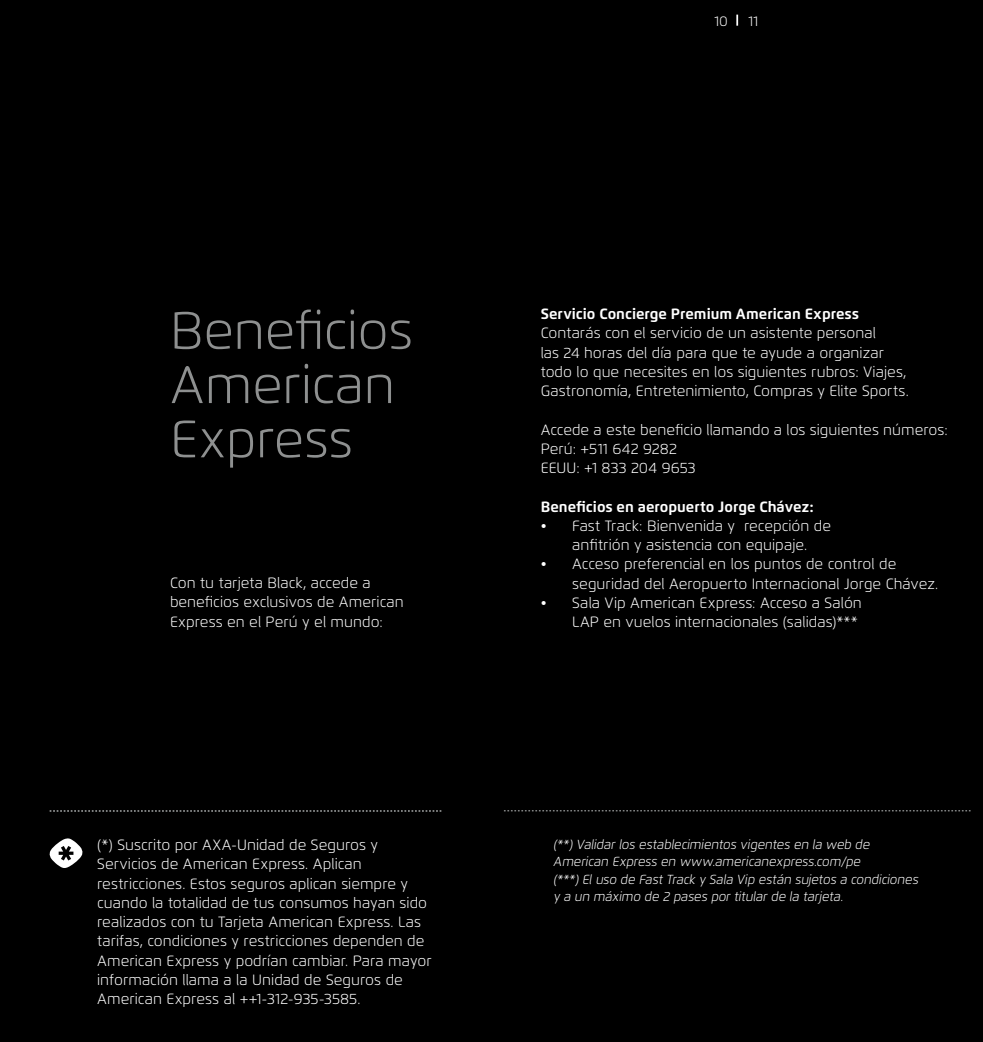
<style>
.page{position:relative;width:983px;height:1042px;background:#fff}
.page>*{position:absolute;margin:0;border:0;box-sizing:border-box;transform-origin:0 0}
.t1{font:300 52.5px/54.2px "Flexo";letter-spacing:-.005em;color:#8e9090}
.t2{font:300 14.88px/19.2px "Flexo";color:#fff}
.t3{font:700 14.88px "Flexo";color:#fff}
.t4{font:300 14px "Flexo";color:#fff}
.t5{font:italic 300 13.12px/17.5px "Flexo";letter-spacing:-.01em;color:#fff}
</style>
<div class="page">
<div style="left:0;top:0;width:982px;height:1042px;background:#000"></div>
<svg style="left:736px;top:15px;width:2px;height:11px"></svg>
<svg style="left:49px;top:838px;width:34px;height:30px"></svg>
<svg style="left:504px;top:810px;width:466px;height:1px"></svg>
<svg style="left:50px;top:810px;width:391px;height:2px"></svg>
<p class="t4" style="left:714px;top:12px;width:15px">10</p>
<p class="t4" style="left:748px;top:12px;width:11px">11</p>
<h1 class="t1" style="left:170px;top:303px;width:244px">Beneficios<br>American<br>Express</h1>
<p class="t2" style="left:170px;top:573px;width:235px">Con tu tarjeta Black, accede a beneficios exclusivos de American<br>Express en el Perú y el mundo:</p>
<p class="t2" style="left:97px;top:835px;width:336px">(*) Suscrito por AXA-Unidad de Seguros y Servicios de American Express. Aplican restricciones. Estos seguros aplican siempre y cuando la totalidad de tus consumos hayan sido realizados con tu Tarjeta American Express. Las tarifas, condiciones y restricciones dependen de American Express y podrían cambiar. Para mayor información llama a la Unidad de Seguros de American Express al ++1-312-935-3585.</p>
<p class="t3" style="left:540px;top:305px;width:320px">Servicio Concierge Premium American Express</p>
<p class="t2" style="left:540px;top:323px;width:369px">Contarás con el servicio de un asistente personal<br>las 24 horas del día para que te ayude a organizar todo lo que necesites en los siguientes rubros: Viajes, Gastronomía, Entretenimiento, Compras y Elite Sports.</p>
<p class="t2" style="left:540px;top:420px;width:408px">Accede a este beneficio llamando a los siguientes números:<br>Perú: +511 642 9282<br>EEUU: +1 833 204 9653</p>
<p class="t3" style="left:540px;top:497px;width:274px">Beneficios en aeropuerto Jorge Chávez:</p>
<p class="t2" style="left:540px;top:516px;width:292px;text-align:center">• Fast Track: Bienvenida y recepción de anfitrión y asistencia con equipaje.</p>
<p class="t2" style="left:572px;top:554px;width:367px;text-indent:-32px">• Acceso preferencial en los puntos de control de seguridad del Aeropuerto Internacional Jorge Chávez.</p>
<p class="t2" style="left:540px;top:593px;width:322px;text-align:right">• Sala Vip American Express: Acceso a Salón<br>LAP en vuelos internacionales (salidas)***</p>
<p class="t5" style="left:553px;top:835px;width:366px">(**) Validar los establecimientos vigentes en la web de American Express en www.americanexpress.com/pe<br>(***) El uso de Fast Track y Sala Vip están sujetos a condiciones y a un máximo de 2 pases por titular de la tarjeta.</p>
</div>
